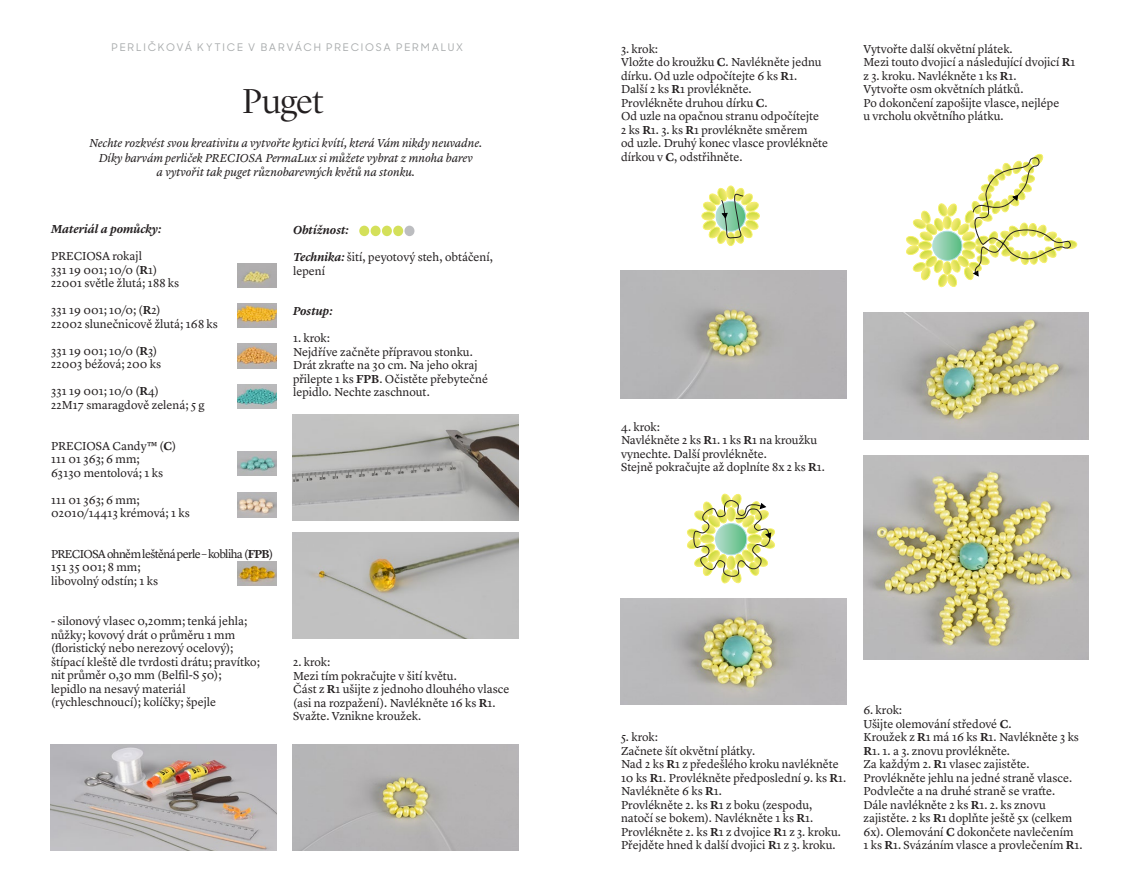
<style>
.page{position:relative;width:1140px;height:893px;background:#fff}
.page>*{position:absolute;margin:0;border:0;box-sizing:border-box;transform-origin:0 0}
.t1{font:300 36px "Lyon Display";letter-spacing:-.01em;color:#231f20}
.t2{font:12px/13.5px "Lyon Text";color:#231f20}
.t3{font:italic 12px/14.4px "Lyon Text";letter-spacing:-.005em;color:#231f20;text-align:center}
.t4{font:12px/13.5px "Lyon Text";letter-spacing:-.05em;color:#231f20}
.t5{font:italic 600 12px "Lyon Text";letter-spacing:-.005em;color:#231f20}
.t6{font:500 10.5px "Sharp Sans Display No 1";letter-spacing:.17em;color:#a8abac}
.s1{font-weight:600}
.s2{font-weight:600;font-style:italic}
</style>
<div class="page">
<img style="left:621px;top:598px;width:225px;height:107px">
<img style="left:863px;top:312px;width:226px;height:128px">
<img style="left:863px;top:455px;width:226px;height:204px">
<div style="left:701px;top:212px;width:14px;height:8px;border:1px solid #f6f06a;border-radius:50%"></div>
<svg style="left:702px;top:186px;width:57px;height:60px"></svg>
<svg style="left:687px;top:493px;width:88px;height:91px"></svg>
<div style="left:1063px;top:240px;width:14px;height:9px;border:1px solid #f6f06a;border-radius:50%"></div>
<svg style="left:906px;top:153px;width:170px;height:134px"></svg>
<img style="left:51px;top:744px;width:225px;height:107px">
<img style="left:621px;top:271px;width:225px;height:127px">
<img style="left:238px;top:264px;width:38px;height:24px">
<img style="left:238px;top:303px;width:38px;height:24px">
<img style="left:238px;top:344px;width:38px;height:24px">
<img style="left:238px;top:384px;width:38px;height:25px">
<img style="left:238px;top:452px;width:38px;height:24px">
<img style="left:238px;top:493px;width:38px;height:24px">
<img style="left:238px;top:562px;width:38px;height:24px">
<div style="left:359px;top:226px;width:10px;height:10px;background:#d4e05a;border-radius:50%"></div>
<div style="left:370px;top:226px;width:10px;height:10px;background:#d4e05a;border-radius:50%"></div>
<div style="left:382px;top:226px;width:10px;height:10px;background:#d4e05a;border-radius:50%"></div>
<div style="left:393px;top:226px;width:10px;height:10px;background:#d4e05a;border-radius:50%"></div>
<div style="left:404px;top:226px;width:10px;height:10px;background:#bcbdc0;border-radius:50%"></div>
<img style="left:293px;top:744px;width:225px;height:107px">
<img style="left:293px;top:414px;width:225px;height:107px">
<img style="left:293px;top:532px;width:225px;height:106px">
<p class="t6" style="left:111px;top:40px;width:353px">PERLIČKOVÁ KYTICE V BARVÁCH PRECIOSA PERMALUX</p>
<h1 class="t1" style="left:243px;top:75px;width:82px">Puget</h1>
<p class="t3" style="left:90px;top:135px;width:394px">Nechte rozkvést svou kreativitu a vytvořte kytici kvítí, která Vám nikdy neuvadne.<br>Díky barvám perliček PRECIOSA PermaLux si můžete vybrat z mnoha barev<br>a vytvořit tak puget různobarevných květů na stonku.</p>
<p class="t5" style="left:51px;top:220px;width:112px">Materiál a pomůcky:</p>
<p class="t2" style="left:51px;top:249px;width:130px">PRECIOSA rokajl<br>331 19 001; 10/0 (<span class="s1">R</span>1)<br>22001 světle žlutá; 188 ks</p>
<p class="t2" style="left:51px;top:303px;width:168px">331 19 001; 10/0; (<span class="s1">R</span>2)<br>22002 slunečnicově žlutá; 168 ks</p>
<p class="t2" style="left:51px;top:343px;width:112px">331 19 001; 10/0 (<span class="s1">R</span>3)<br>22003 béžová; 200 ks</p>
<p class="t2" style="left:51px;top:384px;width:155px">331 19 001; 10/0 (<span class="s1">R</span>4)<br>22M17 smaragdově zelená; 5 g</p>
<p class="t2" style="left:51px;top:438px;width:127px">PRECIOSA Candy™ (<span class="s1">C</span>)<br>111 01 363; 6 mm;<br>63130 mentolová; 1 ks</p>
<p class="t2" style="left:51px;top:492px;width:140px">111 01 363; 6 mm;<br>02010/14413 krémová; 1 ks</p>
<p class="t4" style="left:51px;top:546px;width:224px">PRECIOSA ohněm leštěná perle – kobliha (<span class="s1">FPB</span>)<br>151 35 001; 8 mm;<br>libovolný odstín; 1 ks</p>
<p class="t2" style="left:51px;top:613px;width:210px">- silonový vlasec 0,20mm; tenká jehla; nůžky; kovový drát o průměru 1 mm (floristický nebo nerezový ocelový); štípací kleště dle tvrdosti drátu; pravítko; nit průměr 0,30 mm (Belfil-S 50); lepidlo na nesavý materiál (rychleschnoucí); kolíčky; špejle</p>
<p class="t5" style="left:293px;top:221px;width:57px">Obtížnost:</p>
<p class="t2" style="left:293px;top:249px;width:202px"><span class="s2">Technika:</span> šití, peyotový steh, obtáčení, lepení</p>
<p class="t5" style="left:293px;top:302px;width:41px">Postup:</p>
<p class="t2" style="left:293px;top:330px;width:196px">1. krok:<br>Nejdříve začněte přípravou stonku.<br>Drát zkraťte na 30 cm. Na jeho okraj přilepte 1 ks <span class="s1">FPB</span>. Očistěte přebytečné lepidlo. Nechte zaschnout.</p>
<p class="t2" style="left:293px;top:654px;width:218px">2. krok:<br>Mezi tím pokračujte v šití květu.<br>Část z <span class="s1">R</span>1 ušijte z jednoho dlouhého vlasce (asi na rozpažení). Navlékněte 16 ks <span class="s1">R</span>1.<br>Svažte. Vznikne kroužek.</p>
<p class="t2" style="left:621px;top:41px;width:209px">3. krok:<br>Vložte do kroužku <span class="s1">C</span>. Navlékněte jednu dírku. Od uzle odpočítejte 6 ks <span class="s1">R</span>1.<br>Další 2 ks <span class="s1">R</span>1 provlékněte.<br>Provlékněte druhou dírku <span class="s1">C</span>.<br>Od uzle na opačnou stranu odpočítejte<br>2 ks <span class="s1">R</span>1. 3. ks <span class="s1">R</span>1 provlékněte směrem<br>od uzle. Druhý konec vlasce provlékněte dírkou v <span class="s1">C</span>, odstřihněte.</p>
<p class="t2" style="left:863px;top:41px;width:213px">Vytvořte další okvětní plátek.<br>Mezi touto dvojicí a následující dvojicí <span class="s1">R</span>1 z 3. kroku. Navlékněte 1 ks <span class="s1">R</span>1.<br>Vytvořte osm okvětních plátků.<br>Po dokončení zapošijte vlasce, nejlépe<br>u vrcholu okvětního plátku.</p>
<p class="t2" style="left:621px;top:419px;width:205px">4. krok:<br>Navlékněte 2 ks <span class="s1">R</span>1. 1 ks <span class="s1">R</span>1 na kroužku vynechte. Další provlékněte.<br>Stejně pokračujte až doplníte 8x 2 ks <span class="s1">R</span>1.</p>
<p class="t2" style="left:621px;top:730px;width:226px">5. krok:<br>Začnete šít okvětní plátky.<br>Nad 2 ks <span class="s1">R</span>1 z předešlého kroku navlékněte 10 ks <span class="s1">R</span>1. Provlékněte předposlední 9. ks <span class="s1">R</span>1.<br>Navlékněte 6 ks <span class="s1">R</span>1.<br>Provlékněte 2. ks <span class="s1">R</span>1 z boku (zespodu, natočí se bokem). Navlékněte 1 ks <span class="s1">R</span>1.<br>Provlékněte 2. ks <span class="s1">R</span>1 z dvojice <span class="s1">R</span>1 z 3. kroku.<br>Přejděte hned k další dvojici <span class="s1">R</span>1 z 3. kroku.</p>
<p class="t2" style="left:863px;top:703px;width:220px">6. krok:<br>Ušijte olemování středové <span class="s1">C</span>.<br>Kroužek z <span class="s1">R</span>1 má 16 ks <span class="s1">R</span>1. Navlékněte 3 ks <span class="s1">R</span>1. 1. a 3. znovu provlékněte.<br>Za každým 2. <span class="s1">R</span>1 vlasec zajistěte.<br>Provlékněte jehlu na jedné straně vlasce.<br>Podvlečte a na druhé straně se vraťte.<br>Dále navlékněte 2 ks <span class="s1">R</span>1. 2. ks znovu zajistěte. 2 ks <span class="s1">R</span>1 doplňte ještě 5x (celkem 6x). Olemování <span class="s1">C</span> dokončete navlečením<br>1 ks <span class="s1">R</span>1. Svázáním vlasce a provlečením <span class="s1">R</span>1.</p>
</div>
